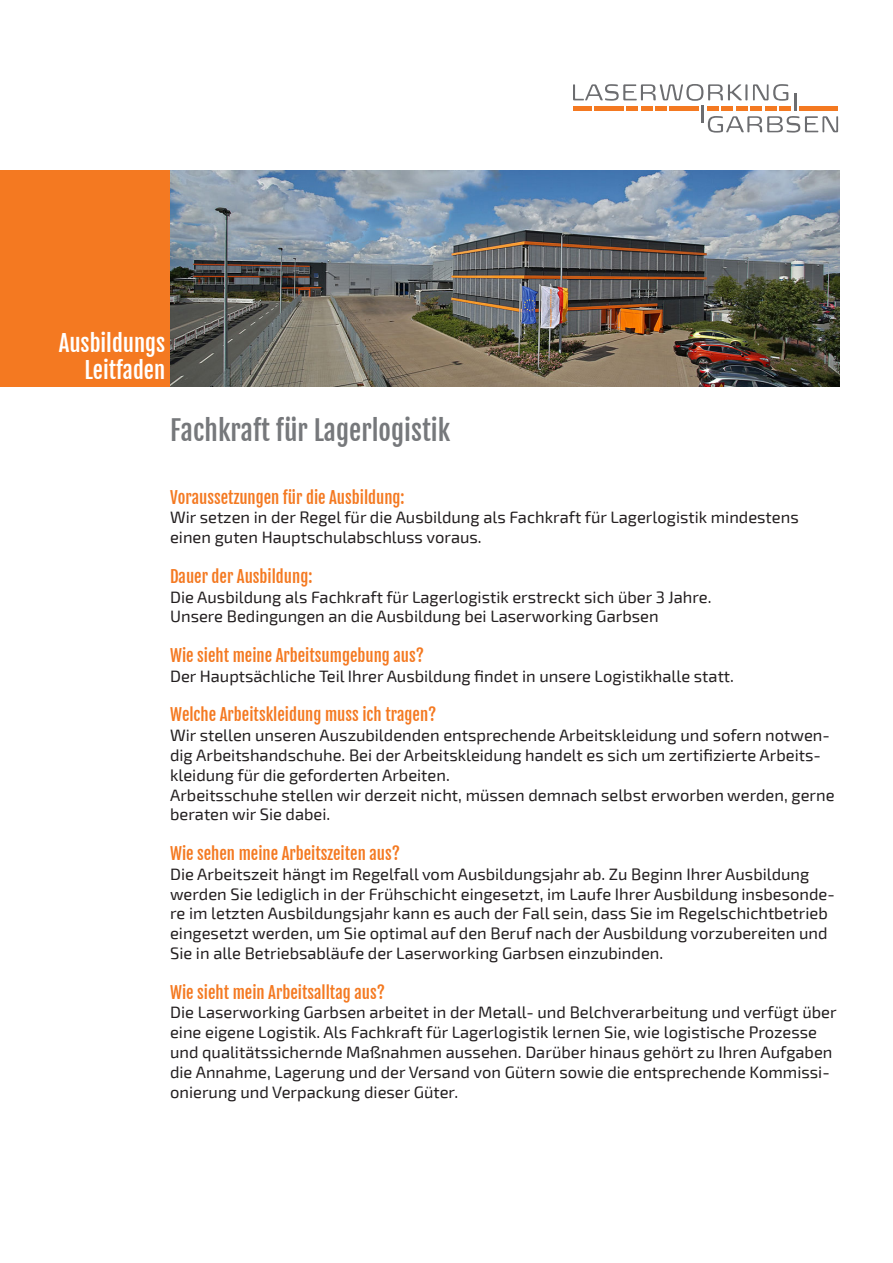
<style>
.page{position:relative;width:893px;height:1263px;background:#fff}
.page>*{position:absolute;margin:0;border:0;box-sizing:border-box;transform-origin:0 0}
.t1{font:27px "Fjalla One";color:#76787b}
.t2{font:22.5px/27px "Fjalla One";color:#fff;text-align:right}
.t3{font:16.5px/19.8px "Exo 2";color:#231f20}
.t4{font:16.5px "Fjalla One";color:#f47921}
</style>
<div class="page">
<svg style="left:573px;top:84px;width:265px;height:49px"></svg>
<div style="left:0;top:170px;width:170px;height:217px;background:#f47921"></div>
<img style="left:170px;top:170px;width:669px;height:217px">
<h2 class="t2" style="left:59px;top:330px;width:108px">Ausbildungs<br>Leitfaden</h2>
<h1 class="t1" style="left:170px;top:413px;width:282px">Fachkraft für Lagerlogistik</h1>
<p class="t4" style="left:170px;top:487px;width:236px">Voraussetzungen für die Ausbildung:</p>
<p class="t3" style="left:170px;top:508px;width:630px">Wir setzen in der Regel für die Ausbildung als Fachkraft für Lagerlogistik mindestens einen guten Hauptschulabschluss voraus.</p>
<p class="t4" style="left:170px;top:566px;width:144px">Dauer der Ausbildung:</p>
<p class="t3" style="left:170px;top:587px;width:543px">Die Ausbildung als Fachkraft für Lagerlogistik erstreckt sich über 3 Jahre.<br>Unsere Bedingungen an die Ausbildung bei Laserworking Garbsen</p>
<p class="t4" style="left:170px;top:645px;width:255px">Wie sieht meine Arbeitsumgebung aus?</p>
<p class="t3" style="left:170px;top:666px;width:565px">Der Hauptsächliche Teil Ihrer Ausbildung findet in unsere Logistikhalle statt.</p>
<p class="t4" style="left:170px;top:705px;width:268px">Welche Arbeitskleidung muss ich tragen?</p>
<p class="t3" style="left:170px;top:726px;width:666px">Wir stellen unseren Auszubildenden entsprechende Arbeitskleidung und sofern notwen&shy;dig Arbeitshandschuhe. Bei der Arbeitskleidung handelt es sich um zertifizierte Arbeits&shy;kleidung für die geforderten Arbeiten.<br>Arbeitsschuhe stellen wir derzeit nicht, müssen demnach selbst erworben werden, gerne beraten wir Sie dabei.</p>
<p class="t4" style="left:170px;top:843px;width:231px">Wie sehen meine Arbeitszeiten aus?</p>
<p class="t3" style="left:170px;top:864px;width:666px">Die Arbeitszeit hängt im Regelfall vom Ausbildungsjahr ab. Zu Beginn Ihrer Ausbildung werden Sie lediglich in der Frühschicht eingesetzt, im Laufe Ihrer Ausbildung insbesonde&shy;re im letzten Ausbildungsjahr kann es auch der Fall sein, dass Sie im Regelschichtbetrieb eingesetzt werden, um Sie optimal auf den Beruf nach der Ausbildung vorzubereiten und Sie in alle Betriebsabläufe der Laserworking Garbsen einzubinden.</p>
<p class="t4" style="left:170px;top:982px;width:216px">Wie sieht mein Arbeitsalltag aus?</p>
<p class="t3" style="left:170px;top:1003px;width:668px">Die Laserworking Garbsen arbeitet in der Metall- und Belchverarbeitung und verfügt über eine eigene Logistik. Als Fachkraft für Lagerlogistik lernen Sie, wie logistische Prozesse und qualitätssichernde Maßnahmen aussehen. Darüber hinaus gehört zu Ihren Aufgaben die Annahme, Lagerung und der Versand von Gütern sowie die entsprechende Kommissi&shy;onierung und Verpackung dieser Güter.</p>
</div>
